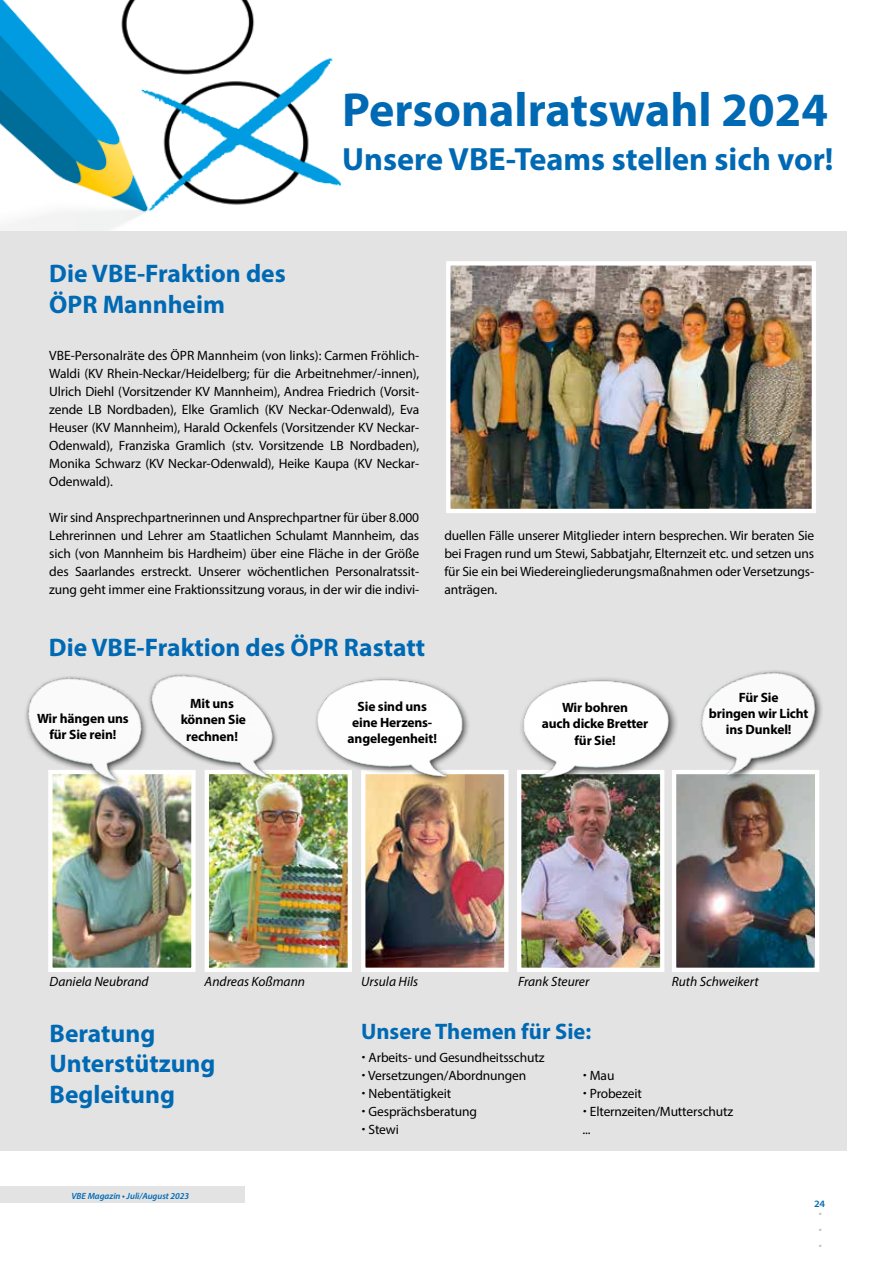
<style>
.page{position:relative;width:893px;height:1263px;background:#fff}
.page>*{position:absolute;margin:0;border:0;box-sizing:border-box;transform-origin:0 0}
.t1{font:700 48px "Myriad Pro";color:#0069b4}
.t2{font:700 32.25px "Myriad Pro";color:#0069b4}
.t3{font:700 25.5px/30.6px "Myriad Pro";color:#0069b4}
.t4{font:700 22.5px "Myriad Pro";color:#0069b4}
.t5{font:13.5px/18px "Myriad Pro";letter-spacing:-.01em;color:#000;text-align:justify}
.t6{font:700 13.5px/16.2px "Myriad Pro";letter-spacing:-.01em;color:#000;text-align:center}
.t7{font:italic 13.5px "Myriad Pro";color:#000}
.t8{font:700 13.5px/15.9px "Myriad Pro";color:#c5c6c6;text-align:justify}
.t9{font:600 9.75px "Myriad Pro";color:#0069b4;scale:1.08 1}
.t10{font:italic 600 9px "Myriad Pro";color:#0069b4}
</style>
<div class="page">
<div style="left:0;top:1186px;width:244px;height:16px;background:#e3e3e3"></div>
<img style="left:0;top:0;width:341px;height:231px">
<div style="left:0;top:231px;width:846px;height:920px;background:#e3e3e3"></div>
<img style="left:451px;top:266px;width:360px;height:242px">
<div style="left:446px;top:261px;width:370px;height:252px;border:4px solid #fff"></div>
<img style="left:53px;top:787px;width:138px;height:180px">
<div style="left:48px;top:770px;width:148px;height:202px;border:4px solid #fff"></div>
<img style="left:210px;top:775px;width:137px;height:192px">
<div style="left:205px;top:770px;width:147px;height:202px;border:4px solid #fff"></div>
<img style="left:522px;top:788px;width:137px;height:179px">
<div style="left:517px;top:770px;width:147px;height:202px;border:4px solid #fff"></div>
<img style="left:366px;top:775px;width:137px;height:192px">
<div style="left:361px;top:770px;width:147px;height:202px;border:4px solid #fff"></div>
<img style="left:677px;top:787px;width:137px;height:180px">
<div style="left:672px;top:770px;width:147px;height:202px;border:4px solid #fff"></div>
<img style="left:25px;top:676px;width:138px;height:116px">
<img style="left:138px;top:674px;width:147px;height:113px">
<img style="left:304px;top:678px;width:173px;height:106px">
<div style="left:519px;top:675px;width:160px;height:113px;background:#000;opacity:.75"></div>
<img style="left:508px;top:675px;width:171px;height:110px">
<img style="left:679px;top:670px;width:143px;height:117px">
<h1 class="t1" style="left:342px;top:79px;width:487px">Personalratswahl 2024</h1>
<h2 class="t2" style="left:342px;top:138px;width:493px">Unsere VBE-Teams stellen sich vor!</h2>
<h3 class="t3" style="left:49px;top:258px;width:238px">Die VBE-Fraktion des<br>ÖPR Mannheim</h3>
<p class="t5" style="left:49px;top:346px;width:371px">VBE-Personalräte des ÖPR Mannheim (von links): Carmen Fröhlich-Waldi (KV Rhein-Neckar/Heidelberg; für die Arbeitnehmer/-innen), Ulrich Diehl (Vorsitzender KV Mannheim), Andrea Friedrich (Vorsit&shy;zende LB Nordbaden), Elke Gramlich (KV Neckar-Odenwald), Eva Heuser (KV Mannheim), Harald Ockenfels (Vorsitzender KV Neckar-Odenwald), Franziska Gramlich (stv. Vorsitzende LB Nordbaden), Monika Schwarz (KV Neckar-Odenwald), Heike Kaupa (KV Neckar-Odenwald).</p>
<p class="t5" style="left:49px;top:508px;width:371px">Wir sind Ansprechpartnerinnen und Ansprechpartner für über 8.000<br>Lehrerinnen und Lehrer am Staatlichen Schulamt Mannheim, das sich (von Mannheim bis Hardheim) über eine Fläche in der Größe des Saarlandes erstreckt. Unserer wöchentlichen Personalratssit&shy;zung geht immer eine Fraktionssitzung voraus, in der wir die indivi-</p>
<h3 class="t3" style="left:49px;top:631px;width:378px">Die VBE-Fraktion des ÖPR Rastatt</h3>
<p class="t5" style="left:444px;top:526px;width:371px">duellen Fälle unserer Mitglieder intern besprechen. Wir beraten Sie bei Fragen rund um Stewi, Sabbatjahr, Elternzeit etc. und setzen uns für Sie ein bei Wiedereingliederungsmaßnahmen oder Versetzungs&shy;anträgen.</p>
<p class="t6" style="left:37px;top:709px;width:93px">Wir hängen uns für Sie rein!</p>
<p class="t6" style="left:181px;top:695px;width:67px">Mit uns können Sie rechnen!</p>
<p class="t6" style="left:348px;top:698px;width:91px">Sie sind uns eine Herzens&shy;angelegenheit!</p>
<p class="t6" style="left:542px;top:699px;width:108px">Wir bohren<br>auch dicke Bretter für Sie!</p>
<p class="t6" style="left:709px;top:689px;width:101px">Für Sie<br>bringen wir Licht ins Dunkel!</p>
<p class="t7" style="left:50px;top:973px;width:101px">Daniela Neubrand</p>
<p class="t7" style="left:205px;top:973px;width:102px">Andreas Koßmann</p>
<p class="t7" style="left:361px;top:973px;width:59px">Ursula Hils</p>
<p class="t7" style="left:518px;top:973px;width:73px">Frank Steurer</p>
<p class="t7" style="left:672px;top:973px;width:88px">Ruth Schweikert</p>
<h3 class="t3" style="left:49px;top:1017px;width:167px">Beratung<br>Unterstützung<br>Begleitung</h3>
<p class="t10" style="left:71px;top:1190px;width:119px">VBE Magazin • Juli/August 2023</p>
<h3 class="t4" style="left:361px;top:1016px;width:232px">Unsere Themen für Sie:</h3>
<p class="t5" style="left:368px;top:1048px;width:178px;text-align:left">Arbeits- und Gesundheitsschutz<br>Versetzungen/Abordnungen<br>Nebentätigkeit<br>Gesprächsberatung<br>Stewi</p>
<p class="t5" style="left:590px;top:1066px;width:26px">Mau</p>
<p class="t5" style="left:590px;top:1084px;width:54px">Probezeit</p>
<p class="t5" style="left:590px;top:1102px;width:145px">Elternzeiten/Mutterschutz</p>
<p class="t5" style="left:582px;top:1120px;width:10px">...</p>
<p class="t9" style="left:814px;top:1197px;width:12px">24</p>
<p class="t8" style="left:819px;top:1202px;width:5px">. . .</p>
</div>
